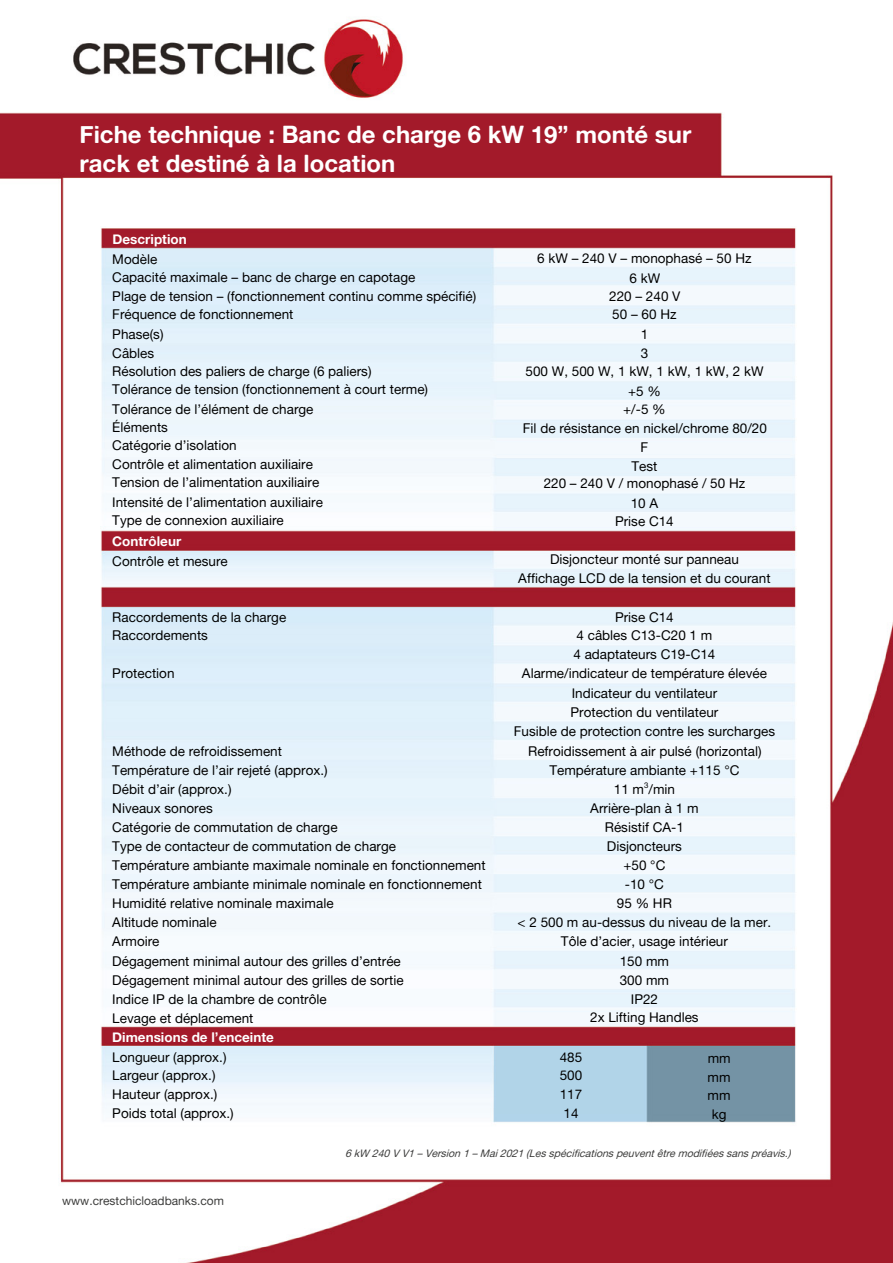
<style>
.page{position:relative;width:893px;height:1263px;background:#fff}
.page>*{position:absolute;margin:0;border:0;box-sizing:border-box;transform-origin:0 0}
.t1{font:24px/28.8px "Alte Haas Grotesk Bold";color:#fff}
.t2{font:13.5px/19px "Alte Haas Grotesk";color:#000}
.t3{font:13.5px "Alte Haas Grotesk Bold";color:#fff}
.t4{font:12px "Alte Haas Grotesk";color:#3c3c3b}
.t5{font:italic 10.5px "Alte Haas Grotesk";color:#3c3c3b}
</style>
<div class="page">
<img style="left:0;top:19px;width:893px;height:1244px">
<h1 class="t1" style="left:80px;top:120px;width:613px">Fiche technique : Banc de charge 6 kW 19” monté sur rack et destiné à la location</h1>
<p class="t3" style="left:113px;top:230px;width:76px">Description</p>
<p class="t2" style="left:112px;top:249px;width:366px;line-height:18.5px">Modèle<br>Capacité maximale – banc de charge en capotage<br>Plage de tension – (fonctionnement continu comme spécifié)</p>
<p class="t2" style="left:112px;top:324px;width:53px">Phase(s)</p>
<p class="t2" style="left:112px;top:305px;width:183px">Fréquence de fonctionnement</p>
<p class="t2" style="left:112px;top:343px;width:317px">Câbles<br>Résolution des paliers de charge (6 paliers)<br>Tolérance de tension (fonctionnement à court terme)<br>Tolérance de l’élément de charge</p>
<p class="t2" style="left:112px;top:418px;width:212px;line-height:18.6px">Éléments<br>Catégorie d’isolation<br>Contrôle et alimentation auxiliaire<br>Tension de l’alimentation auxiliaire<br>Intensité de l’alimentation auxiliaire</p>
<p class="t2" style="left:112px;top:510px;width:173px">Type de connexion auxiliaire</p>
<p class="t3" style="left:112px;top:533px;width:70px">Contrôleur</p>
<p class="t2" style="left:112px;top:551px;width:117px">Contrôle et mesure</p>
<p class="t2" style="left:112px;top:607px;width:176px">Raccordements de la charge</p>
<p class="t2" style="left:537px;top:248px;width:216px">6 kW – 240 V – monophasé – 50 Hz</p>
<p class="t2" style="left:609px;top:268px;width:73px;text-align:center">6 kW<br>220 – 240 V</p>
<p class="t2" style="left:612px;top:305px;width:66px">50 – 60 Hz</p>
<p class="t2" style="left:523px;top:344px;width:246px;line-height:18.6px;text-align:center">3<br>500 W, 500 W, 1 kW, 1 kW, 1 kW, 2 kW +5 %<br>+/-5 %<br>Fil de résistance en nickel/chrome 80/20<br>F<br>Test<br>220 – 240 V / monophasé / 50 Hz</p>
<p class="t2" style="left:615px;top:494px;width:60px;line-height:18.1px;text-align:center">10 A<br>Prise C14</p>
<p class="t2" style="left:550px;top:549px;width:190px">Disjoncteur monté sur panneau</p>
<p class="t2" style="left:641px;top:324px;width:9px">1</p>
<p class="t2" style="left:518px;top:568px;width:254px">Affichage LCD de la tension et du courant</p>
<p class="t2" style="left:615px;top:607px;width:60px">Prise C14</p>
<p class="t2" style="left:112px;top:626px;width:97px">Raccordements</p>
<p class="t2" style="left:573px;top:625px;width:144px">4 câbles C13-C20 1 m<br>4 adaptateurs C19-C14</p>
<p class="t2" style="left:112px;top:663px;width:64px">Protection</p>
<p class="t2" style="left:112px;top:742px;width:375px">Méthode de refroidissement<br>Température de l’air rejeté (approx.)<br>Débit d’air (approx.)<br>Niveaux sonores<br>Catégorie de commutation de charge<br>Type de contacteur de commutation de charge<br>Température ambiante maximale nominale en fonctionnement Température ambiante minimale nominale en fonctionnement Humidité relative nominale maximale<br>Altitude nominale<br>Armoire<br>Dégagement minimal autour des grilles d’entrée<br>Dégagement minimal autour des grilles de sortie<br>Indice IP de la chambre de contrôle<br>Levage et déplacement</p>
<p class="t3" style="left:112px;top:1029px;width:163px">Dimensions de l’enceinte</p>
<p class="t2" style="left:112px;top:1047px;width:123px">Longueur (approx.)<br>Largeur (approx.)<br>Hauteur (approx.)<br>Poids total (approx.)</p>
<p class="t2" style="left:522px;top:663px;width:247px;text-align:center">Alarme/indicateur de température élevée<br>Indicateur du ventilateur<br>Protection du ventilateur</p>
<p class="t2" style="left:514px;top:722px;width:263px">Fusible de protection contre les surcharges</p>
<p class="t2" style="left:528px;top:741px;width:235px">Refroidissement à air pulsé (horizontal)</p>
<p class="t2" style="left:518px;top:760px;width:255px;text-align:center">Température ambiante +115 °C<br>11 m<sup>3</sup>/min<br>Arrière-plan à 1 m<br>Résistif CA-1<br>Disjoncteurs<br>+50 °C<br>-10 °C<br>95 % HR<br>&lt; 2 500 m au-dessus du niveau de la mer.<br>Tôle d’acier, usage intérieur<br>150 mm<br>300 mm<br>IP22</p>
<p class="t2" style="left:590px;top:1008px;width:110px">2x Lifting Handles</p>
<p class="t2" style="left:560px;top:1047px;width:24px">485</p>
<p class="t2" style="left:708px;top:1048px;width:25px">mm</p>
<p class="t2" style="left:560px;top:1065px;width:24px">500</p>
<p class="t2" style="left:708px;top:1067px;width:25px">mm</p>
<p class="t2" style="left:560px;top:1085px;width:24px">117</p>
<p class="t2" style="left:708px;top:1086px;width:25px">mm</p>
<p class="t2" style="left:563px;top:1103px;width:17px">14</p>
<p class="t2" style="left:712px;top:1104px;width:16px">kg</p>
<p class="t4" style="left:62px;top:1194px;width:163px">www.crestchicloadbanks.com</p>
<p class="t5" style="left:345px;top:1147px;width:447px">6kW 240V V1–Version1–Mai2021(Lesspécificationspeuventêtremodifiéessanspréavis.)</p>
</div>
